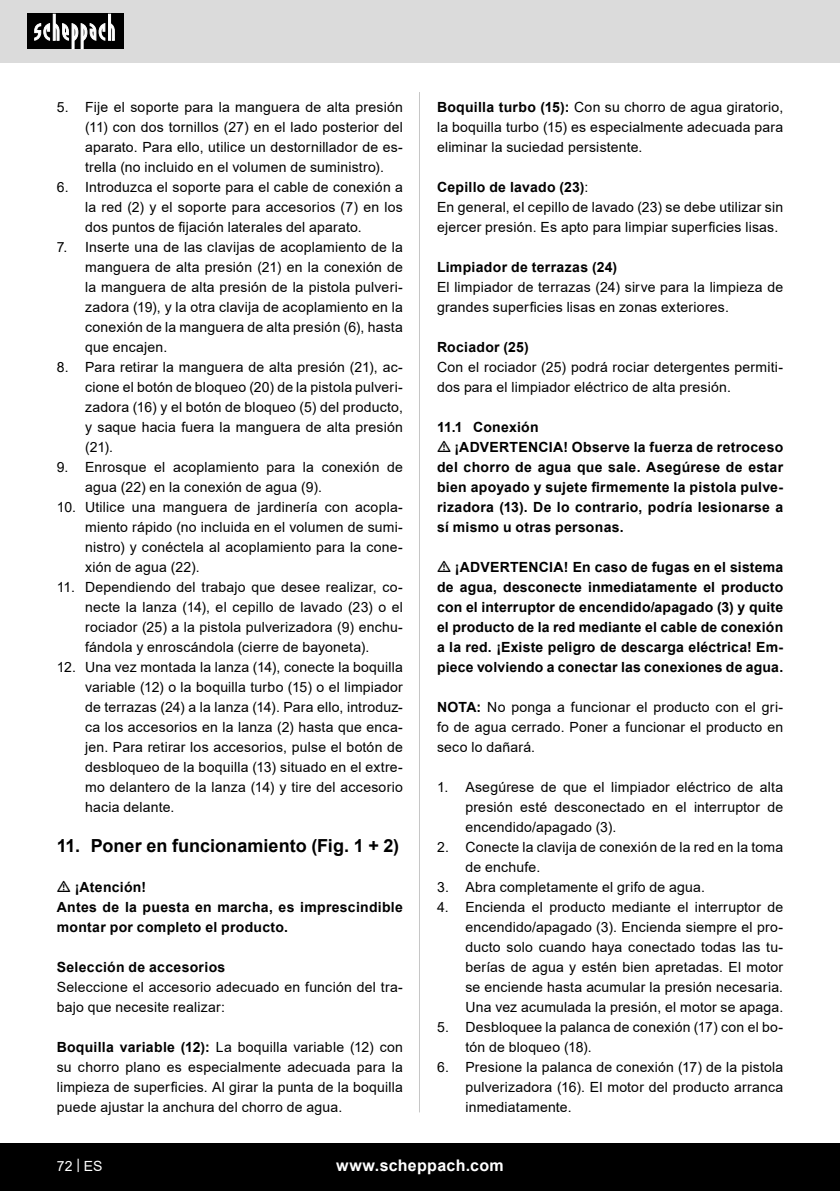
<style>
.page{position:relative;width:840px;height:1191px;background:#fff}
.page>*{position:absolute;margin:0;border:0;box-sizing:border-box;transform-origin:0 0}
.t1{font:700 18px "Arial";color:#000}
.t2{font:700 16px "Arial";letter-spacing:.02em;color:#fff}
.Basiseinstellung{font:14px/20px "Arial";letter-spacing:.015em;color:#000;text-align:justify}
.Basiseinstellung-2{font:700 14px/20px "Arial";letter-spacing:.02em;color:#000;text-align:justify}
.t3{font:14px "Arial";color:#fff}
.s1{font-weight:700}
.s2{font-weight:400}
</style>
<div class="page">
<div style="left:0;top:0;width:839px;height:63px;background:#dbdbdb"></div>
<div style="left:0;top:1143px;width:839px;height:48px;background:#000"></div>
<div style="left:27px;top:14px;width:96px;height:35px;background:#000"></div>
<svg style="left:34px;top:14px;width:81px;height:35px"></svg>
<hr style="left:419px;top:92px;width:1px;height:1020px;background:#c7c7c7">
<p class="Basiseinstellung" style="left:85px;top:97px;width:319px;text-indent:-28px">5. Fije el soporte para la manguera de alta presión (11) con dos tornillos (27) en el lado posterior del aparato. Para ello, utilice un destornillador de es&shy;trella (no incluido en el volumen de suministro).</p>
<p class="Basiseinstellung" style="left:85px;top:177px;width:319px;text-indent:-28px">6. Introduzca el soporte para el cable de conexión a la red (2) y el soporte para accesorios (7) en los dos puntos de fijación laterales del aparato.</p>
<p class="Basiseinstellung" style="left:85px;top:237px;width:319px;text-indent:-28px">7. Inserte una de las clavijas de acoplamiento de la manguera de alta presión (21) en la conexión de la manguera de alta presión de la pistola pulveri&shy;zadora (19), y la otra clavija de acoplamiento en la conexión de la manguera de alta presión (6), hasta que encajen.</p>
<p class="Basiseinstellung" style="left:85px;top:357px;width:319px;text-indent:-28px">8. Para retirar la manguera de alta presión (21), ac&shy;cione el botón de bloqueo (20) de la pistola pulveri&shy;zadora (16) y el botón de bloqueo (5) del producto, y saque hacia fuera la manguera de alta presión (21).</p>
<p class="Basiseinstellung" style="left:85px;top:457px;width:319px;text-indent:-28px">9. Enrosque el acoplamiento para la conexión de agua (22) en la conexión de agua (9).</p>
<p class="Basiseinstellung" style="left:85px;top:497px;width:319px;text-indent:-28px">10. Utilice una manguera de jardinería con acopla&shy;miento rápido (no incluida en el volumen de sumi&shy;nistro) y conéctela al acoplamiento para la cone&shy;xión de agua (22).</p>
<p class="Basiseinstellung" style="left:85px;top:577px;width:319px;text-indent:-28px">11. Dependiendo del trabajo que desee realizar, co&shy;necte la lanza (14), el cepillo de lavado (23) o el rociador (25) a la pistola pulverizadora (9) enchu&shy;fándola y enroscándola (cierre de bayoneta).</p>
<p class="Basiseinstellung" style="left:85px;top:657px;width:319px;text-indent:-28px">12. Una vez montada la lanza (14), conecte la boquilla variable (12) o la boquilla turbo (15) o el limpiador de terrazas (24) a la lanza (14). Para ello, introduz&shy;ca los accesorios en la lanza (2) hasta que enca&shy;jen. Para retirar los accesorios, pulse el botón de desbloqueo de la boquilla (13) situado en el extre&shy;mo delantero de la lanza (14) y tire del accesorio hacia delante.</p>
<p class="t1" style="left:57px;top:833px;width:344px">11. Poner en funcionamiento (Fig. 1 + 2)</p>
<p class="Basiseinstellung-2" style="left:75px;top:877px;width:73px">¡Atención!</p>
<p class="Basiseinstellung-2" style="left:57px;top:897px;width:347px">Antes de la puesta en marcha, es imprescindible montar por completo el producto.</p>
<p class="Basiseinstellung-2" style="left:57px;top:957px;width:170px">Selección de accesorios</p>
<p class="Basiseinstellung" style="left:57px;top:977px;width:347px">Seleccione el accesorio adecuado en función del tra&shy;bajo que necesite realizar:</p>
<p class="Basiseinstellung" style="left:57px;top:1037px;width:347px"><span class="s1">Boquilla variable (12):</span> La boquilla variable (12) con su chorro plano es especialmente adecuada para la limpieza de superficies. Al girar la punta de la boquilla puede ajustar la anchura del chorro de agua.</p>
<p class="Basiseinstellung" style="left:437px;top:97px;width:347px"><span class="s1">Boquilla turbo (15):</span> Con su chorro de agua giratorio, la boquilla turbo (15) es especialmente adecuada para eliminar la suciedad persistente.</p>
<p class="Basiseinstellung-2" style="left:437px;top:177px;width:153px">Cepillo de lavado (23)<span class="s2">:</span></p>
<p class="Basiseinstellung" style="left:437px;top:197px;width:347px">En general, el cepillo de lavado (23) se debe utilizar sin ejercer presión. Es apto para limpiar superficies lisas.</p>
<p class="Basiseinstellung-2" style="left:437px;top:257px;width:182px">Limpiador de terrazas (24)</p>
<p class="Basiseinstellung" style="left:437px;top:277px;width:347px">El limpiador de terrazas (24) sirve para la limpieza de grandes superficies lisas en zonas exteriores.</p>
<p class="Basiseinstellung-2" style="left:437px;top:337px;width:93px">Rociador (25)</p>
<p class="Basiseinstellung" style="left:437px;top:357px;width:347px">Con el rociador (25) podrá rociar detergentes permiti&shy;dos para el limpiador eléctrico de alta presión.</p>
<p class="Basiseinstellung-2" style="left:437px;top:417px;width:103px">11.1 Conexión</p>
<p class="Basiseinstellung-2" style="left:437px;top:437px;width:347px;text-indent:17px">¡ADVERTENCIA! Observe la fuerza de retroceso del chorro de agua que sale. Asegúrese de estar bien apoyado y sujete firmemente la pistola pulve&shy;rizadora (13). De lo contrario, podría lesionarse a sí mismo u otras personas.</p>
<p class="Basiseinstellung-2" style="left:437px;top:557px;width:347px;text-indent:18px">¡ADVERTENCIA! En caso de fugas en el sistema de agua, desconecte inmediatamente el producto con el interruptor de encendido/apagado (3) y quite el producto de la red mediante el cable de conexión a la red. ¡Existe peligro de descarga eléctrica! Em&shy;piece volviendo a conectar las conexiones de agua.</p>
<p class="Basiseinstellung" style="left:437px;top:697px;width:347px"><span class="s1">NOTA:</span> No ponga a funcionar el producto con el gri&shy;fo de agua cerrado. Poner a funcionar el producto en seco lo dañará.</p>
<p class="Basiseinstellung" style="left:465px;top:777px;width:319px;text-indent:-28px">1. Asegúrese de que el limpiador eléctrico de alta presión esté desconectado en el interruptor de encendido/apagado (3).</p>
<p class="Basiseinstellung" style="left:465px;top:837px;width:319px;text-indent:-28px">2. Conecte la clavija de conexión de la red en la toma de enchufe.</p>
<p class="Basiseinstellung" style="left:437px;top:877px;width:269px">3. Abra completamente el grifo de agua.</p>
<p class="Basiseinstellung" style="left:465px;top:897px;width:319px;text-indent:-28px">4. Encienda el producto mediante el interruptor de encendido/apagado (3). Encienda siempre el pro&shy;ducto solo cuando haya conectado todas las tu&shy;berías de agua y estén bien apretadas. El motor se enciende hasta acumular la presión necesaria.<br>Una vez acumulada la presión, el motor se apaga.</p>
<p class="Basiseinstellung" style="left:465px;top:1017px;width:319px;text-indent:-28px">5. Desbloquee la palanca de conexión (17) con el bo&shy;tón de bloqueo (18).</p>
<p class="Basiseinstellung" style="left:465px;top:1057px;width:319px;text-indent:-28px">6. Presione la palanca de conexión (17) de la pistola pulverizadora (16). El motor del producto arranca inmediatamente.</p>
<p class="t3" style="left:57px;top:1156px;width:47px">72 | ES</p>
<p class="t2" style="left:336px;top:1154px;width:169px">www.scheppach.com</p>
</div>
